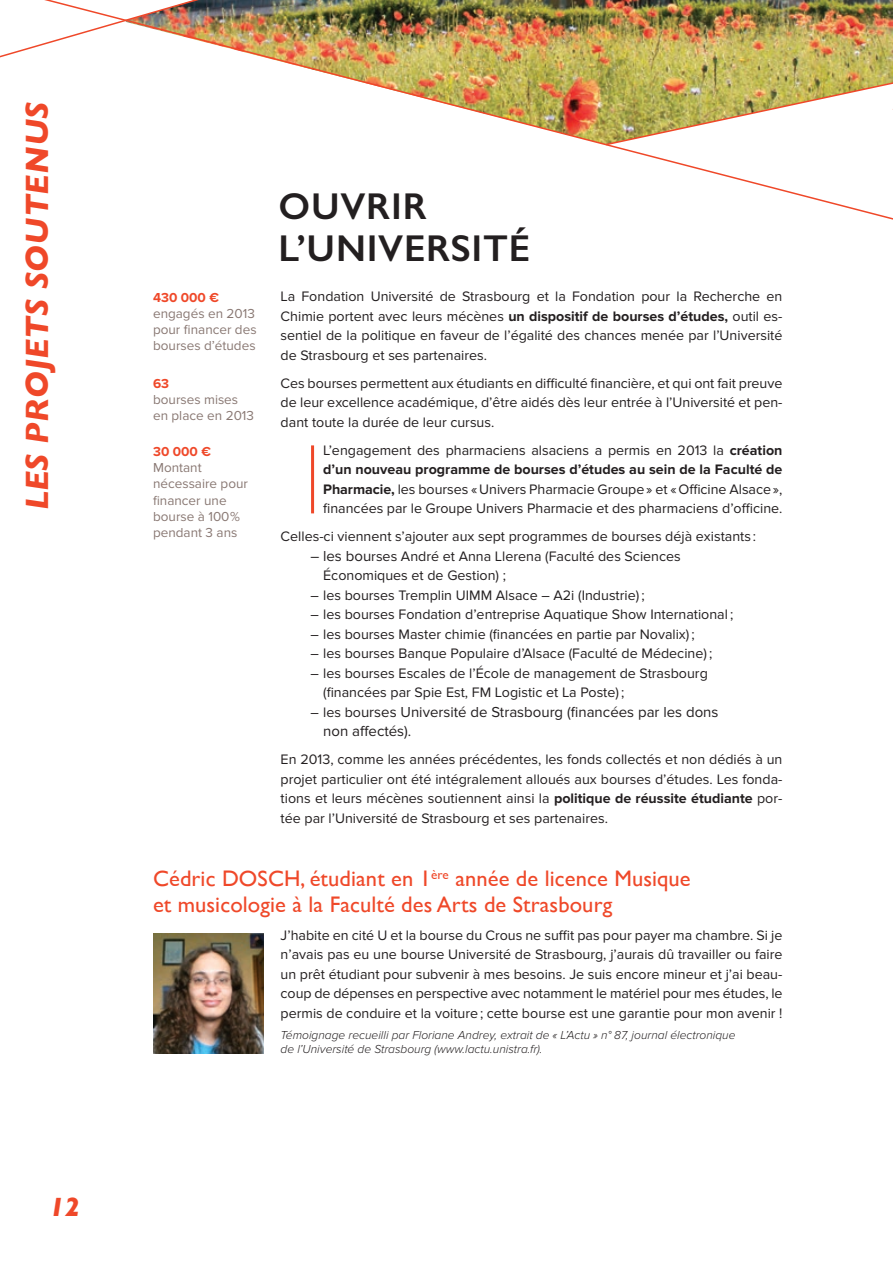
<style>
.page{position:relative;width:893px;height:1263px;background:#fff}
.page>*{position:absolute;margin:0;border:0;box-sizing:border-box;transform-origin:0 0}
.t1{font:600 37.5px/42px "Gill Sans";letter-spacing:.02em;color:#231f20}
.t2{font:italic 700 33px "Gill Sans";letter-spacing:.005em;color:#ef4829}
.t3{font:italic 700 27px "Gill Sans";color:#ef4829}
.t4{font:22.5px/25.5px "Gill Sans";letter-spacing:.005em;color:#ef4829}
.t5{font:15px/19.5px "Proxima Nova";color:#231f20}
.t6{font:14.25px/19.5px "Proxima Nova";color:#231f20;text-align:justify}
.t7{font:13.5px/16.2px "Proxima Nova";color:#897873}
.t8{font:700 13.5px "Proxima Nova";color:#ef4829}
.t9{font:italic 300 12px/14.4px "Proxima Nova";color:#231f20}
.s1{font-weight:700}
.s2{font-size:15px}
.s3{font-size:14.25px}
</style>
<div class="page">
<img style="left:242px;top:0;width:651px;height:220px">
<img style="left:0;top:0;width:242px;height:58px">
<hr style="left:311px;top:445px;width:3px;height:68px;background:#ef4829">
<img style="left:153px;top:933px;width:111px;height:120px">
<h2 class="t2" style="left:18px;top:510px;width:409px;rotate:-90deg">LES PROJETS SOUTENUS</h2>
<h3 class="t3" style="left:49px;top:1191px;width:33px">12</h3>
<p class="t8" style="left:153px;top:289px;width:67px">430 000 €</p>
<p class="t7" style="left:153px;top:305px;width:105px">engagés en 2013 pour financer des bourses d’études</p>
<p class="t8" style="left:153px;top:376px;width:18px">63</p>
<p class="t7" style="left:153px;top:392px;width:102px">bourses mises en place en 2013</p>
<p class="t8" style="left:153px;top:444px;width:59px">30 000 €</p>
<p class="t7" style="left:153px;top:460px;width:96px">Montant nécessaire pour financer une bourse à 100 % pendant 3 ans</p>
<h1 class="t1" style="left:279px;top:185px;width:253px">OUVRIR<br>L’UNIVERSITÉ</h1>
<p class="t6" style="left:281px;top:287px;width:503px">La Fondation Université de Strasbourg et la Fondation pour la Recherche en Chimie portent avec leurs mécènes <span class="s1">un dispositif de bourses d’études,</span> outil es&shy;sentiel de la politique en faveur de l’égalité des chances menée par l’Université de Strasbourg et ses partenaires.</p>
<p class="t6" style="left:281px;top:374px;width:503px">Ces bourses permettent aux étudiants en difficulté financière, et qui ont fait preuve de leur excellence académique, d’être aidés dès leur entrée à l’Université et pen&shy;dant toute la durée de leur cursus.</p>
<p class="t6" style="left:323px;top:441px;width:461px">L’engagement des pharmaciens alsaciens a permis en 2013 la <span class="s1">création d’un nouveau programme de bourses d’études au sein de la Faculté de Pharmacie,</span> les bourses «Univers Pharmacie Groupe» et «Officine Alsace», financées par le Groupe Univers Pharmacie et des pharmaciens d’officine.</p>
<p class="t6" style="left:281px;top:527px;width:477px">Celles-ci viennent s’ajouter aux sept programmes de bourses déjà existants :</p>
<p class="t6" style="left:310px;top:547px;width:372px"><span class="s2">― les bou</span>rses André et Anna Llerena (Faculté des Sciences</p>
<p class="t6" style="left:323px;top:566px;width:184px">Économiques et de Gestion) ;</p>
<p class="t6" style="left:310px;top:586px;width:336px">― les bourses Tremplin UIMM Alsace – A2i (Industrie) ;</p>
<p class="t6" style="left:310px;top:605px;width:425px">― les bourses Fondation d’entreprise Aquatique Show International ;</p>
<p class="t6" style="left:310px;top:625px;width:386px">― les bourses Master chimie (financées en partie par Novalix) ;</p>
<p class="t6" style="left:310px;top:644px;width:403px">― les bourses Banque Populaire d’Alsace (Faculté de Médecine) ;</p>
<p class="t6" style="left:310px;top:664px;width:399px">― les bourses Escales de l’École de management de Strasbourg</p>
<p class="t6" style="left:323px;top:683px;width:303px">(financées par Spie Est, FM Logistic et La Poste) ;</p>
<p class="t5" style="left:323px;top:702px;width:397px;text-indent:-13px"><span class="s3">― les bo</span>urses Université de Strasbourg (financées par les dons non affectés).</p>
<p class="t6" style="left:281px;top:750px;width:503px">En 2013, comme les années précédentes, les fonds collectés et non dédiés à un projet particulier ont été intégralement alloués aux bourses d’études. Les fonda&shy;tions et leurs mécènes soutiennent ainsi la <span class="s1">politique de réussite étudiante</span> por&shy;tée par l’Université de Strasbourg et ses partenaires.</p>
<h3 class="t4" style="left:153px;top:866px;width:539px">Cédric DOSCH, étudiant en 1<sup>ère</sup> année de licence Musique et musicologie à la Faculté des Arts de Strasbourg</h3>
<p class="t6" style="left:281px;top:926px;width:503px">J’habite en cité U et la bourse du Crous ne suffit pas pour payer ma chambre. Si je n’avais pas eu une bourse Université de Strasbourg, j’aurais dû travailler ou faire un prêt étudiant pour subvenir à mes besoins. Je suis encore mineur et j’ai beau&shy;coup de dépenses en perspective avec notamment le matériel pour mes études, le permis de conduire et la voiture; cette bourse est une garantie pour mon avenir !</p>
<p class="t9" style="left:281px;top:1028px;width:456px">Témoignage recueilli par Floriane Andrey, extrait de « L’Actu » n° 87, journal électronique de l’Université de Strasbourg (www.lactu.unistra.fr).</p>
</div>
